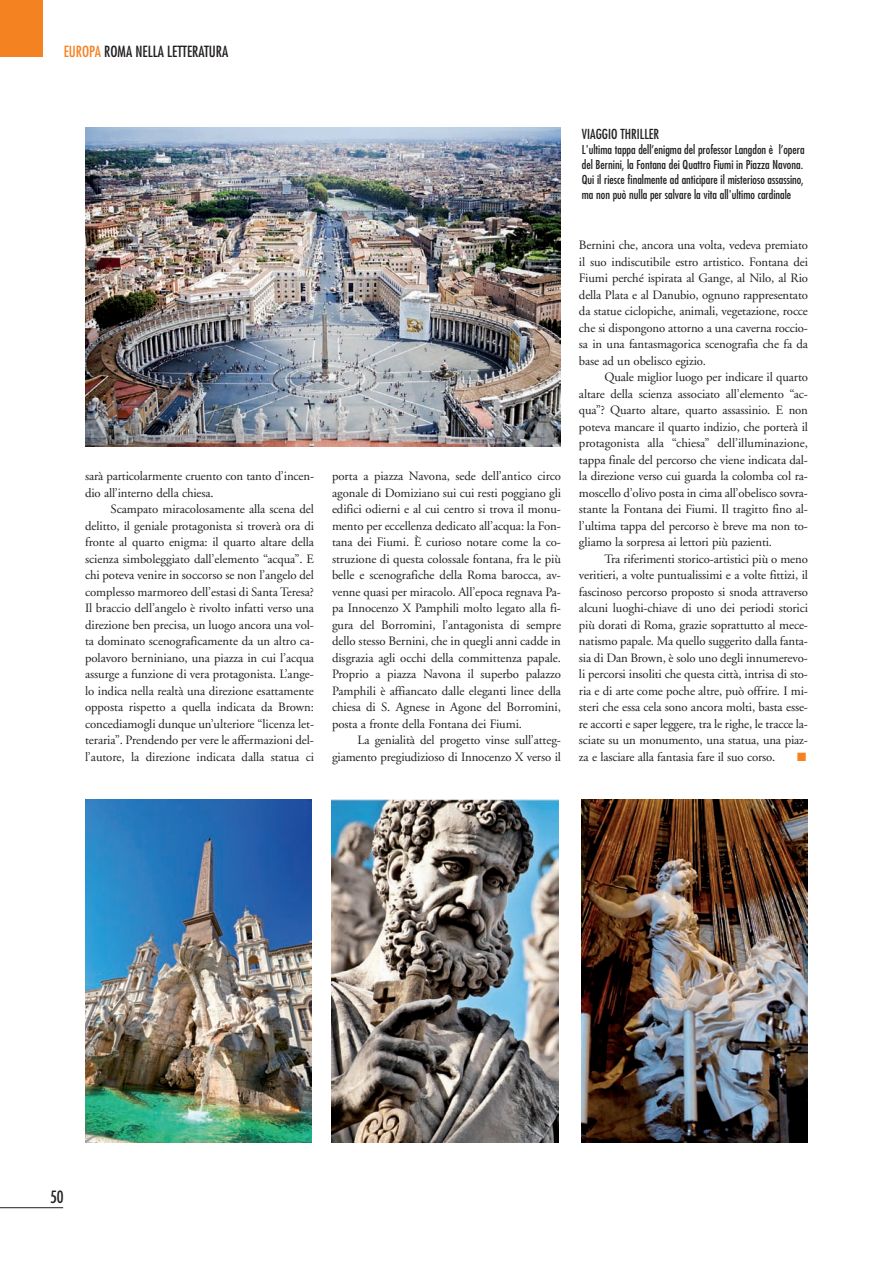
<style>
.page{position:relative;width:893px;height:1263px;background:#fff}
.page>*{position:absolute;margin:0;border:0;box-sizing:border-box;transform-origin:0 0}
.t1{font:condensed 16.5px "Futura";color:#231f20}
.t2{font:condensed 15px "Futura";color:#231f20}
.t3{font:condensed 13.5px "Futura";color:#231f20}
.t4{font:12.75px/16.5px "Adobe Garamond";letter-spacing:-.01em;color:#231f20;text-align:justify}
.t5{font:condensed 12px/15px "Futura";color:#231f20;text-align:justify}
.t6{font:12px "Zapf Dingbats";color:#f58220}
.s1{color:#f58220}
</style>
<div class="page">
<div style="left:0;top:0;width:43px;height:57px;background:#f58220"></div>
<hr style="left:0;top:1207px;width:63px;height:1px;background:#231f20">
<img style="left:85px;top:128px;width:475px;height:319px">
<img style="left:85px;top:799px;width:226px;height:343px">
<img style="left:332px;top:799px;width:226px;height:344px">
<img style="left:582px;top:799px;width:225px;height:344px">
<p class="t2" style="left:64px;top:44px;width:166px"><span class="s1">EUROPA</span> ROMA NELLA LETTERATURA</p>
<p class="t4" style="left:85px;top:469px;width:231px">sarà particolarmente cruento con tanto d’incen&shy;dio all’interno della chiesa.</p>
<p class="t4" style="left:85px;top:502px;width:231px;text-indent:26px">Scampato miracolosamente alla scena del delitto, il geniale protagonista si troverà ora di fronte al quarto enigma: il quarto altare della scienza simboleggiato dall’elemento “acqua”. E chi poteva venire in soccorso se non l’angelo del complesso marmoreo dell’estasi di Santa Teresa?<br>Il braccio dell’angelo è rivolto infatti verso una direzione ben precisa, un luogo ancora una vol&shy;ta dominato scenograficamente da un altro ca&shy;polavoro berniniano, una piazza in cui l’acqua assurge a funzione di vera protagonista. L’ange&shy;lo indica nella realtà una direzione esattamente opposta rispetto a quella indicata da Brown: concediamogli dunque un’ulteriore “licenza let&shy;teraria”. Prendendo per vere le affermazioni del&shy;l’autore, la direzione indicata dalla statua ci</p>
<p class="t4" style="left:332px;top:469px;width:231px">porta a piazza Navona, sede dell’antico circo agonale di Domiziano sui cui resti poggiano gli edifici odierni e al cui centro si trova il monu&shy;mento per eccellenza dedicato all’acqua: la Fon&shy;tana dei Fiumi. È curioso notare come la co&shy;struzione di questa colossale fontana, fra le più belle e scenografiche della Roma barocca, av&shy;venne quasi per miracolo. All’epoca regnava Pa&shy;pa Innocenzo X Pamphili molto legato alla fi&shy;gura del Borromini, l’antagonista di sempre dello stesso Bernini, che in quegli anni cadde in disgrazia agli occhi della committenza papale.<br>Proprio a piazza Navona il superbo palazzo Pamphili è affiancato dalle eleganti linee della chiesa di S. Agnese in Agone del Borromini, posta a fronte della Fontana dei Fiumi.</p>
<p class="t4" style="left:332px;top:733px;width:231px;text-align:right">La genialità del progetto vinse sull’atteg&shy;giamento pregiudizioso di Innocenzo X verso il</p>
<p class="t3" style="left:582px;top:128px;width:79px">VIAGGIO THRILLER</p>
<p class="t5" style="left:582px;top:143px;width:224px">L'ultima tappa dell’enigma del professor Langdon è l’opera del Bernini, la Fontana dei Quattro Fiumi in Piazza Navona.<br>Qui il riesce finalmente ad anticipare il misterioso assassino, ma non può nulla per salvare la vita all'ultimo cardinale</p>
<p class="t4" style="left:579px;top:238px;width:231px">Bernini che, ancora una volta, vedeva premiato il suo indiscutibile estro artistico. Fontana dei Fiumi perché ispirata al Gange, al Nilo, al Rio della Plata e al Danubio, ognuno rappresentato da statue ciclopiche, animali, vegetazione, rocce che si dispongono attorno a una caverna roccio&shy;sa in una fantasmagorica scenografia che fa da base ad un obelisco egizio.</p>
<p class="t4" style="left:579px;top:370px;width:231px;text-indent:26px">Quale miglior luogo per indicare il quarto altare della scienza associato all’elemento “ac&shy;qua”? Quarto altare, quarto assassinio. E non poteva mancare il quarto indizio, che porterà il protagonista alla “chiesa” dell’illuminazione, tappa finale del percorso che viene indicata dal&shy;la direzione verso cui guarda la colomba col ra&shy;moscello d’olivo posta in cima all’obelisco sovra&shy;stante la Fontana dei Fiumi. Il tragitto fino al&shy;l’ultima tappa del percorso è breve ma non to&shy;gliamo la sorpresa ai lettori più pazienti.</p>
<p class="t4" style="left:579px;top:551px;width:231px;text-indent:26px">Tra riferimenti storico-artistici più o meno veritieri, a volte puntualissimi e a volte fittizi, il fascinoso percorso proposto si snoda attraverso alcuni luoghi-chiave di uno dei periodi storici più dorati di Roma, grazie soprattutto al mece&shy;natismo papale. Ma quello suggerito dalla fanta&shy;sia di Dan Brown, è solo uno degli innumerevo&shy;li percorsi insoliti che questa città, intrisa di sto&shy;ria e di arte come poche altre, può offrire. I mi&shy;steri che essa cela sono ancora molti, basta esse&shy;re accorti e saper leggere, tra le righe, le tracce la&shy;sciate su un monumento, una statua, una piaz&shy;za e lasciare alla fantasia fare il suo corso.</p>
<p class="t6" style="left:797px;top:751px;width:11px">■</p>
<p class="t1" style="left:50px;top:1189px;width:15px">50</p>
</div>
